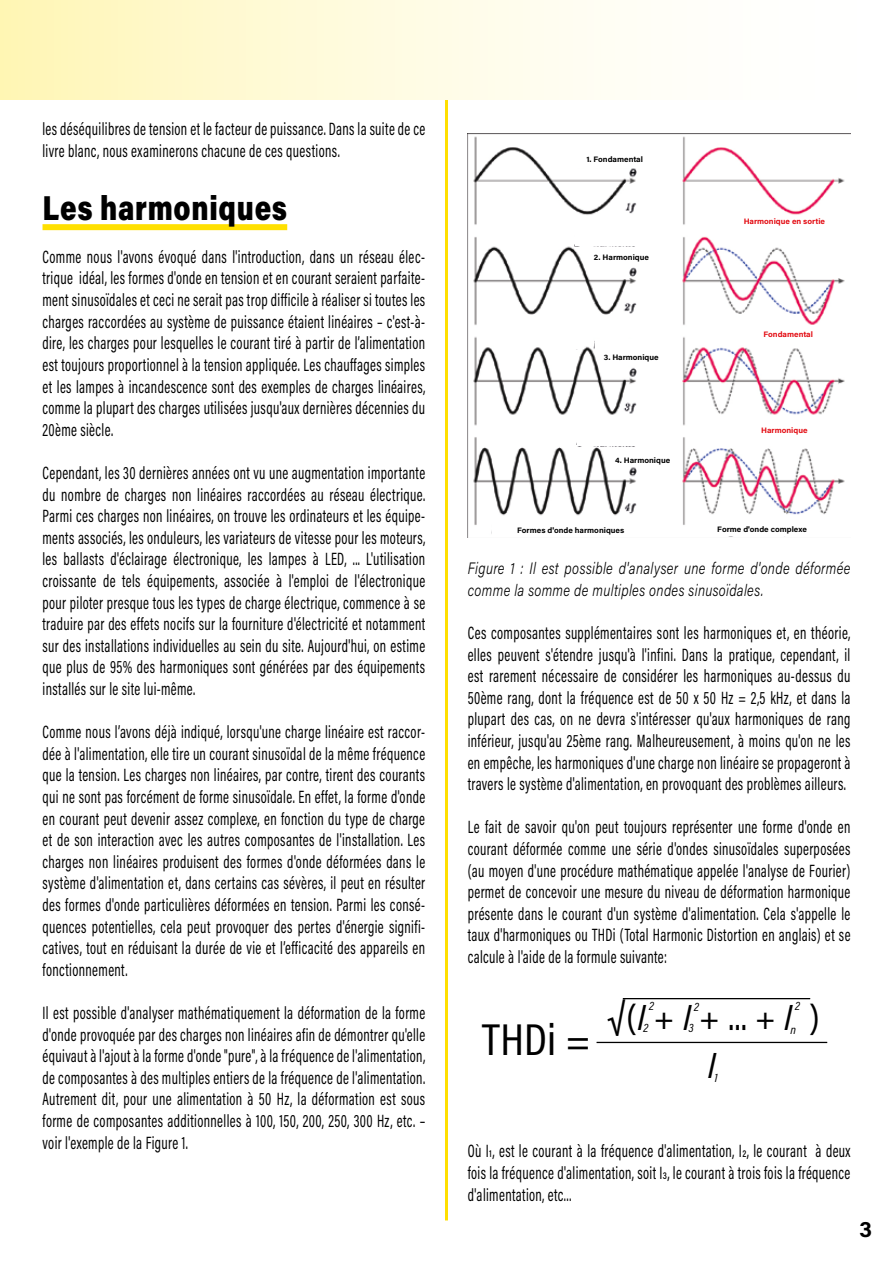
<style>
.page{position:relative;width:893px;height:1263px;background:#fff}
.page>*{position:absolute;margin:0;border:0;box-sizing:border-box;transform-origin:0 0}
.t1{font:45px "Acumin Pro Cond";color:#000;scale:1.04 1}
.t2{font:36.9px "Acumin Pro Cond";color:#000;scale:1.04 1}
.t3{font:italic 36.9px "Acumin Pro Cond";color:#000;scale:1.04 1}
.t4{font:900 34.5px "Acumin Pro";letter-spacing:.025em;color:#000;scale:.8 1}
.t5{font:700 22.5px "Acumin Pro";color:#000}
.t6{font:18px/21.6px "Acumin Pro Cond";letter-spacing:.025em;color:#000;text-align:justify;scale:.8 1}
.t7{font:italic 300 16.5px/21.6px "Acumin Pro";letter-spacing:.025em;color:#000;scale:.8 1}
.t8{font:italic 12.3px "Acumin Pro Cond";color:#000;scale:1.04 1}
.t9{font:700 7.95px "Acumin Pro";color:#000}
.t10{font:700 7.95px "Acumin Pro";color:#e30c13}
.s1{font-style:italic}
</style>
<div class="page">
<hr style="left:445px;top:99px;width:3px;height:1121px;background:#ffdf00">
<div style="left:43px;top:224px;width:244px;height:6px;background:#ffe000"></div>
<img style="left:468px;top:134px;width:382px;height:403px">
<div style="left:572px;top:146px;width:66px;height:22px;background:#fff"></div>
<div style="left:492px;top:522px;width:141px;height:14px;background:#fff"></div>
<div style="left:690px;top:523px;width:138px;height:13px;background:#fff"></div>
<div style="left:577px;top:431px;width:67px;height:14px;background:#fff"></div>
<div style="left:575px;top:232px;width:68px;height:14px;background:#fff"></div>
<div style="left:595px;top:339px;width:62px;height:14px;background:#fff"></div>
<div style="left:572px;top:336px;width:11px;height:13px;background:#fff"></div>
<div style="left:581px;top:332px;width:11px;height:13px;background:#fff"></div>
<div style="left:772px;top:220px;width:61px;height:23px;background:#fff"></div>
<div style="left:752px;top:325px;width:73px;height:21px;background:#fff"></div>
<div style="left:774px;top:422px;width:69px;height:22px;background:#fff"></div>
<hr style="left:623px;top:998px;width:187px;height:1px;background:#000">
<hr style="left:597px;top:1042px;width:230px;height:1px;background:#000">
<div style="left:0;top:0;width:893px;height:99px;background:linear-gradient(to right,#fff7bc,#fff)"></div>
<p class="t6" style="left:43px;top:118px;width:480px">les déséquilibres de tension et le facteur de puissance. Dans la suite de ce livre blanc, nous examinerons chacune de ces questions.</p>
<h3 class="t4" style="left:43px;top:183px;width:307px">Les harmoniques</h3>
<p class="t6" style="left:43px;top:245px;width:480px">Comme nous l'avons évoqué dans l'introduction, dans un réseau élec&shy;trique idéal, les formes d'onde en tension et en courant seraient parfaite&shy;ment sinusoïdales et ceci ne serait pas trop difficile à réaliser si toutes les charges raccordées au système de puissance étaient linéaires – c'est-à&shy;dire, les charges pour lesquelles le courant tiré à partir de l’alimentation est toujours proportionnel à la tension appliquée. Les chauffages simples et les lampes à incandescence sont des exemples de charges linéaires, comme la plupart des charges utilisées jusqu'aux dernières décennies du 20ème siècle.</p>
<p class="t6" style="left:43px;top:461px;width:480px">Cependant, les 30 dernières années ont vu une augmentation importante du nombre de charges non linéaires raccordées au réseau électrique.<br>Parmi ces charges non linéaires, on trouve les ordinateurs et les équipe&shy;ments associés, les onduleurs, les variateurs de vitesse pour les moteurs, les ballasts d'éclairage électronique, les lampes à LED, ... L'utilisation croissante de tels équipements, associée à l'emploi de l'électronique pour piloter presque tous les types de charge électrique, commence à se traduire par des effets nocifs sur la fourniture d'électricité et notamment sur des installations individuelles au sein du site. Aujourd'hui, on estime que plus de 95% des harmoniques sont générées par des équipements installés sur le site lui-même.</p>
<p class="t6" style="left:43px;top:721px;width:480px">Comme nous l’avons déjà indiqué, lorsqu'une charge linéaire est raccor&shy;dée à l'alimentation, elle tire un courant sinusoïdal de la même fréquence que la tension. Les charges non linéaires, par contre, tirent des courants qui ne sont pas forcément de forme sinusoïdale. En effet, la forme d'onde en courant peut devenir assez complexe, en fonction du type de charge et de son interaction avec les autres composantes de l'installation. Les charges non linéaires produisent des formes d'onde déformées dans le système d'alimentation et, dans certains cas sévères, il peut en résulter des formes d'onde particulières déformées en tension. Parmi les consé&shy;quences potentielles, cela peut provoquer des pertes d'énergie signifi&shy;catives, tout en réduisant la durée de vie et l’efficacité des appareils en fonctionnement.</p>
<p class="t6" style="left:43px;top:1001px;width:480px">Il est possible d'analyser mathématiquement la déformation de la forme d'onde provoquée par des charges non linéaires afin de démontrer qu'elle équivaut à l'ajout à la forme d'onde "pure", à la fréquence de l'alimentation, de composantes à des multiples entiers de la fréquence de l'alimentation.<br>Autrement dit, pour une alimentation à 50 Hz, la déformation est sous forme de composantes additionnelles à 100, 150, 200, 250, 300 Hz, etc. – voir l'exemple de la Figure 1.</p>
<p class="t9" style="left:586px;top:154px;width:58px">1. Fondamental</p>
<p class="t9" style="left:594px;top:251px;width:57px">2. Harmonique</p>
<p class="t10" style="left:744px;top:216px;width:83px">Harmonique en sortie</p>
<p class="t9" style="left:604px;top:352px;width:56px">3. Harmonique</p>
<p class="t10" style="left:763px;top:329px;width:51px">Fondamental</p>
<p class="t9" style="left:615px;top:454px;width:56px">4. Harmonique</p>
<p class="t10" style="left:761px;top:425px;width:48px">Harmonique</p>
<p class="t9" style="left:517px;top:524px;width:109px">Formes d'onde harmoniques</p>
<p class="t9" style="left:717px;top:524px;width:91px">Forme d'onde complexe</p>
<p class="t7" style="left:468px;top:557px;width:480px">Figure 1 : Il est possible d'analyser une forme d'onde déformée comme la somme de multiples ondes sinusoïdales.</p>
<p class="t6" style="left:468px;top:622px;width:480px">Ces composantes supplémentaires sont les harmoniques et, en théorie, elles peuvent s'étendre jusqu'à l'infini. Dans la pratique, cependant, il est rarement nécessaire de considérer les harmoniques au-dessus du 50ème rang, dont la fréquence est de 50 x 50 Hz = 2,5 kHz, et dans la plupart des cas, on ne devra s'intéresser qu'aux harmoniques de rang inférieur, jusqu'au 25ème rang. Malheureusement, à moins qu'on ne les en empêche, les harmoniques d'une charge non linéaire se propageront à travers le système d'alimentation, en provoquant des problèmes ailleurs.</p>
<p class="t6" style="left:468px;top:816px;width:480px">Le fait de savoir qu'on peut toujours représenter une forme d'onde en courant déformée comme une série d'ondes sinusoïdales superposées (au moyen d'une procédure mathématique appelée l'analyse de Fourier) permet de concevoir une mesure du niveau de déformation harmonique présente dans le courant d'un système d'alimentation. Cela s'appelle le taux d'harmoniques ou THDi (Total Harmonic Distortion en anglais) et se calcule à l'aide de la formule suivante:</p>
<h1 class="t1" style="left:482px;top:1010px;width:105px">THDi =</h1>
<h2 class="t2" style="left:607px;top:993px;width:206px">√(<span class="s1">I</span>+<span class="s1">I</span>+ ... +<span class="s1">I</span> )</h2>
<p class="t8" style="left:649px;top:998px;width:6px">2</p>
<p class="t8" style="left:694px;top:998px;width:6px">2</p>
<p class="t8" style="left:795px;top:998px;width:6px">2</p>
<p class="t8" style="left:643px;top:1020px;width:6px">2</p>
<p class="t8" style="left:688px;top:1020px;width:6px">3</p>
<p class="t8" style="left:791px;top:1022px;width:7px">n</p>
<h2 class="t3" style="left:708px;top:1041px;width:9px">I</h2>
<p class="t8" style="left:715px;top:1069px;width:4px">1</p>
<p class="t6" style="left:468px;top:1140px;width:480px">Où I1, est le courant à la fréquence d'alimentation, I2, le courant à deux fois la fréquence d'alimentation, soit I3, le courant à trois fois la fréquence d'alimentation, etc…</p>
<p class="t5" style="left:860px;top:1213px;width:14px">3</p>
</div>
